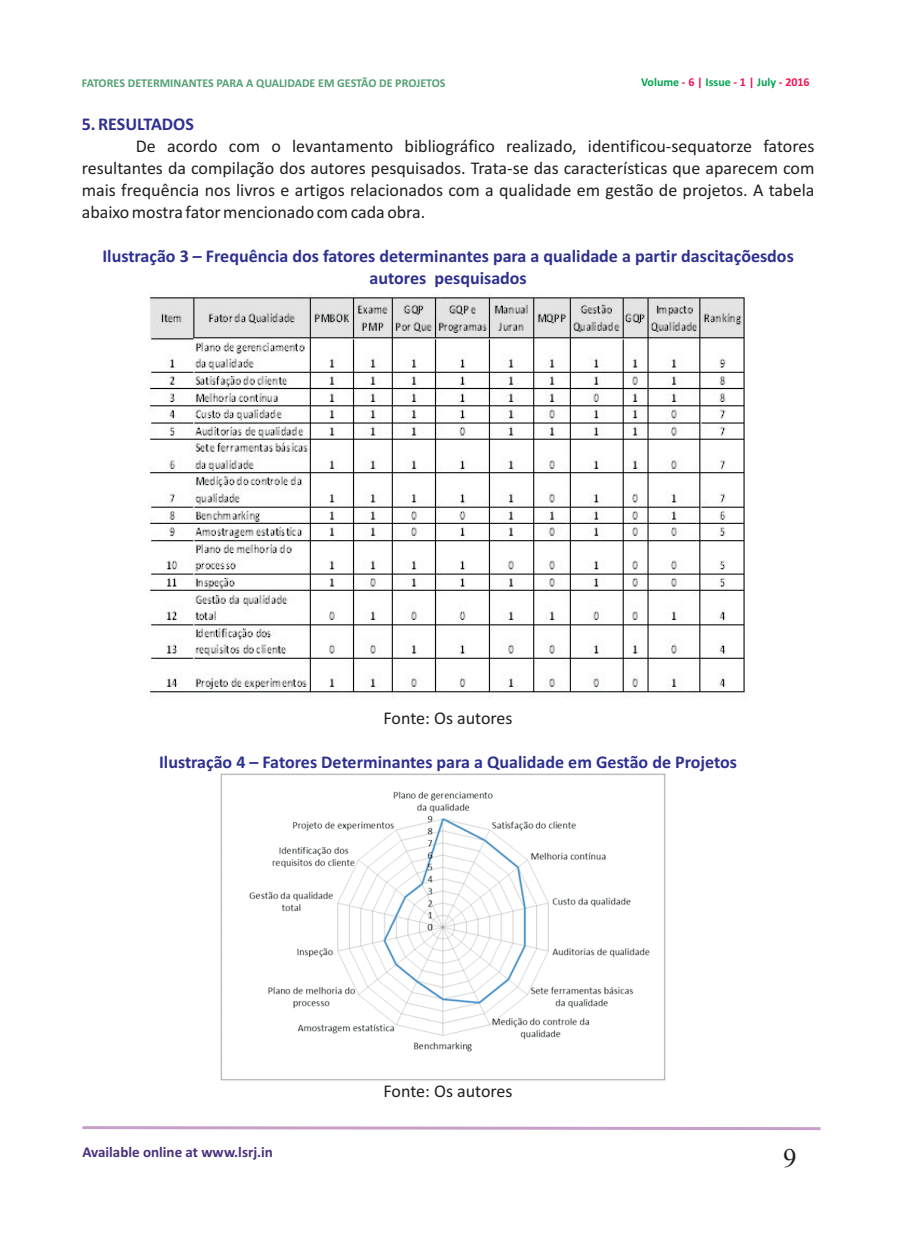
<style>
.page{position:relative;width:898px;height:1242px;background:#fff}
.page>*{position:absolute;margin:0;border:0;box-sizing:border-box;transform-origin:0 0}
.t1{font:27px "Times New Roman";color:#231f20}
.t2{font:18px/21.9px "Calibri";color:#231f20;text-align:justify}
.t3{font:700 18px/21.9px "Calibri";color:#2e3092;text-align:center}
.t4{font:700 15px "Calibri";color:#49317d}
.t5{font:700 12px "Calibri";color:#53a174}
.t6{font:700 12px "Calibri";color:#00a54f}
.s1{color:#ed1450}
</style>
<div class="page">
<svg style="left:82px;top:1126px;width:739px;height:5px"></svg>
<img style="left:221px;top:773px;width:444px;height:307px">
<img style="left:148px;top:293px;width:597px;height:405px">
<p class="t5" style="left:82px;top:78px;width:365px">FATORES DETERMINANTES PARA A QUALIDADE EM GESTÃO DE PROJETOS</p>
<p class="t6" style="left:640px;top:77px;width:170px">Volume <span class="s1">- 6 |</span> Issue <span class="s1">- 1 |</span> July <span class="s1">- 2016</span></p>
<p class="t3" style="left:82px;top:115px;width:114px">5. RESULTADOS</p>
<p class="t2" style="left:82px;top:137px;width:734px;text-indent:54px">De acordo com o levantamento bibliográfico realizado, identificou-sequatorze fatores resultantes da compilação dos autores pesquisados. Trata-se das características que aparecem com mais frequência nos livros e artigos relacionados com a qualidade em gestão de projetos. A tabela abaixo mostra fator mencionado com cada obra.</p>
<p class="t3" style="left:102px;top:247px;width:692px">Ilustração 3 – Frequência dos fatores determinantes para a qualidade a partir dascitaçõesdos autores pesquisados</p>
<p class="t2" style="left:383px;top:708px;width:130px">Fonte: Os autores</p>
<p class="t3" style="left:159px;top:752px;width:579px">Ilustração 4 – Fatores Determinantes para a Qualidade em Gestão de Projetos</p>
<p class="t4" style="left:82px;top:1145px;width:192px">Available online at www.lsrj.in</p>
<p class="t2" style="left:383px;top:1081px;width:130px">Fonte: Os autores</p>
<h1 class="t1" style="left:783px;top:1147px;width:15px">9</h1>
</div>
